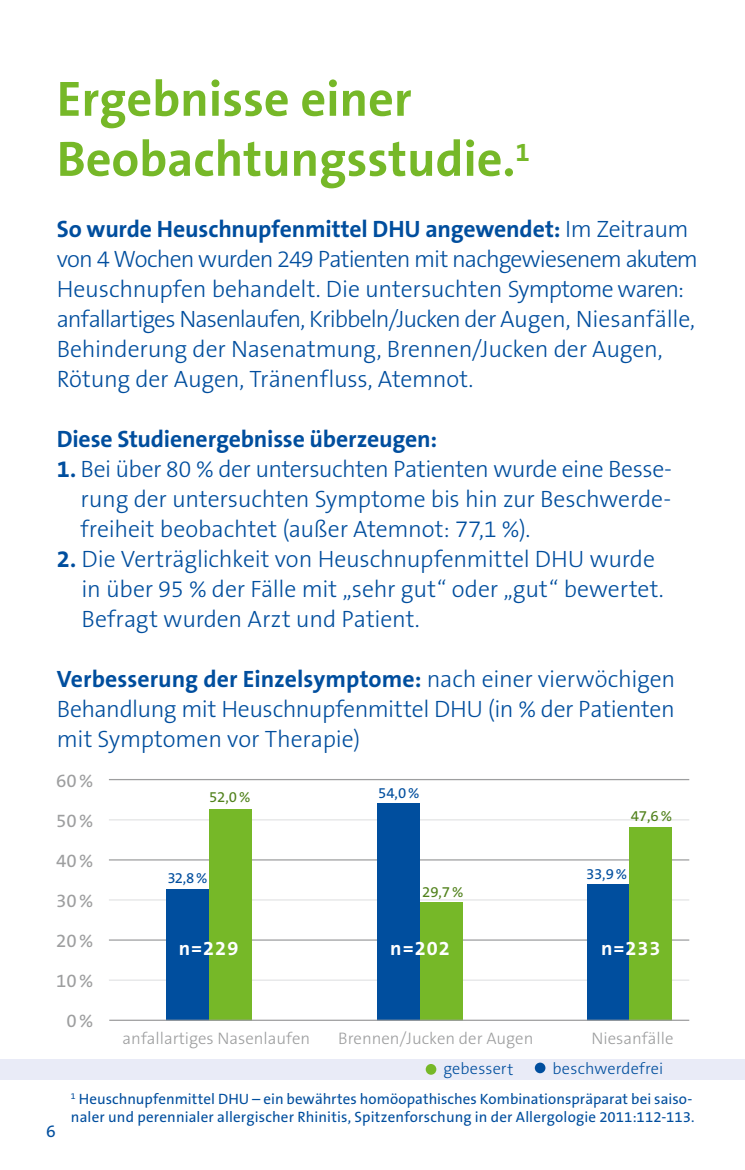
<style>
.page{position:relative;width:745px;height:1170px;background:#fff}
.page>*{position:absolute;margin:0;border:0;box-sizing:border-box;transform-origin:0 0}
.t1{font:700 50px/60px "The Sans B7";color:#76b828}
.t2{font:300 23.75px/30px "The Sans B3";letter-spacing:-.015em;color:#004e9e}
.t3{font:700 23.75px "The Sans B7";letter-spacing:-.005em;color:#004e9e}
.t4{font:700 20px "The Sans B7";letter-spacing:.05em;color:#fff}
.t5{font:18.75px/40px "The Sans B5 Plain";color:#9d9e9f;text-align:center}
.t6{font:17.5px "The Sans B5 Plain";color:#004e9e}
.t7{font:300 16.75px "The Sans B3";color:#9d9e9f}
.t8{font:300 16.25px "The Sans B3";letter-spacing:.01em;color:#004e9e}
.t9{font:15px/18px "The Sans B5 Plain";letter-spacing:.005em;color:#004e9e}
.t10{font:15px "The Sans B5 Plain";color:#50811b}
.s1{font-family:"The Sans B3";font-weight:300}
.s2{font-family:"The Sans B7";font-weight:700}
</style>
<div class="page">
<div style="left:0;top:1058px;width:744px;height:21px;background:#e9ebf7"></div>
<div style="left:425px;top:1063px;width:11px;height:11px;background:#76b828;border-radius:50%"></div>
<div style="left:534px;top:1062px;width:11px;height:11px;background:#004e9e;border-radius:50%"></div>
<hr style="left:109px;top:979px;width:579px;height:1px;background:#e3e4e5">
<hr style="left:109px;top:939px;width:579px;height:1px;background:#9d9e9f">
<hr style="left:109px;top:899px;width:579px;height:1px;background:#e3e4e5">
<hr style="left:109px;top:859px;width:579px;height:1px;background:#9d9e9f">
<hr style="left:109px;top:779px;width:579px;height:1px;background:#9d9e9f">
<hr style="left:109px;top:819px;width:579px;height:1px;background:#e3e4e5">
<div style="left:377px;top:803px;width:42px;height:217px;background:#004e9e"></div>
<div style="left:419px;top:902px;width:43px;height:118px;background:#76b828"></div>
<div style="left:586px;top:884px;width:43px;height:136px;background:#004e9e"></div>
<div style="left:629px;top:827px;width:42px;height:193px;background:#76b828"></div>
<div style="left:209px;top:809px;width:42px;height:211px;background:#76b828"></div>
<div style="left:166px;top:888px;width:43px;height:132px;background:#004e9e"></div>
<hr style="left:109px;top:1019px;width:579px;height:1px;background:#9d9e9f">
<h1 class="t1" style="left:57px;top:72px;width:474px">Ergebnisse einer<br>Beobachtungsstudie.<sup>1</sup></h1>
<p class="t3" style="left:57px;top:216px;width:633px">So wurde Heuschnupfenmittel DHU angewendet: <span class="s1">Im Zeitraum</span></p>
<p class="t2" style="left:57px;top:245px;width:642px">von 4 Wochen wurden 249 Patienten mit nachgewiesenem akutem Heuschnupfen behandelt. Die untersuchten Symptome waren: anfallartiges Nasenlaufen, Kribbeln/Jucken der Augen, Niesanfälle, Behinderung der Nasenatmung, Brennen/Jucken der Augen, Rötung der Augen, Tränenfluss, Atemnot.</p>
<p class="t3" style="left:57px;top:426px;width:382px">Diese Studienergebnisse überzeugen:</p>
<p class="t2" style="left:81px;top:455px;width:592px;text-align:justify;text-indent:-24px"><span class="s2">1.</span> Bei über 80 % der untersuchten Patienten wurde eine Besse&shy;rung der untersuchten Symptome bis hin zur Beschwerde&shy;freiheit beobachtet (außer Atemnot: 77,1 %).</p>
<p class="t2" style="left:81px;top:545px;width:583px;text-indent:-25px"><span class="s2">2.</span> Die Verträglichkeit von Heuschnupfenmittel DHU wurde in über 95 % der Fälle mit „sehr gut“ oder „gut“ bewertet.<br>Befragt wurden Arzt und Patient.</p>
<p class="t3" style="left:57px;top:666px;width:619px">Verbesserung der Einzelsymptome: <span class="s1">nach einer vierwöchigen</span></p>
<p class="t2" style="left:57px;top:695px;width:619px">Behandlung mit Heuschnupfenmittel DHU (in % der Patienten mit Symptomen vor Therapie)</p>
<p class="t5" style="left:56px;top:761px;width:39px">60%<br>50%<br>40%<br>30%<br>20%<br>10%<br>0%</p>
<p class="t10" style="left:209px;top:789px;width:43px">52,0%</p>
<p class="t9" style="left:378px;top:785px;width:43px">54,0%</p>
<p class="t9" style="left:167px;top:869px;width:41px">32,8%</p>
<p class="t10" style="left:422px;top:884px;width:43px">29,7%</p>
<p class="t10" style="left:630px;top:808px;width:43px">47,6%</p>
<p class="t9" style="left:585px;top:865px;width:43px">33,9%</p>
<p class="t4" style="left:179px;top:938px;width:61px">n=229</p>
<p class="t4" style="left:390px;top:938px;width:61px">n=202</p>
<p class="t4" style="left:600px;top:938px;width:61px">n=233</p>
<p class="t7" style="left:122px;top:1029px;width:189px">anfallartiges Nasenlaufen</p>
<p class="t7" style="left:338px;top:1029px;width:196px">Brennen/Jucken der Augen</p>
<p class="t7" style="left:591px;top:1029px;width:83px">Niesanfälle</p>
<p class="t8" style="left:443px;top:1060px;width:72px">gebessert</p>
<p class="t8" style="left:552px;top:1060px;width:112px">beschwerdefrei</p>
<p class="t6" style="left:46px;top:1122px;width:11px">6</p>
<p class="t9" style="left:71px;top:1090px;width:624px"><sup>1</sup> Heuschnupfenmittel DHU – ein bewährtes homöopathisches Kombinationspräparat bei saiso&shy;naler und perennialer allergischer Rhinitis, Spitzenforschung in der Allergologie 2011:112-113.</p>
</div>
